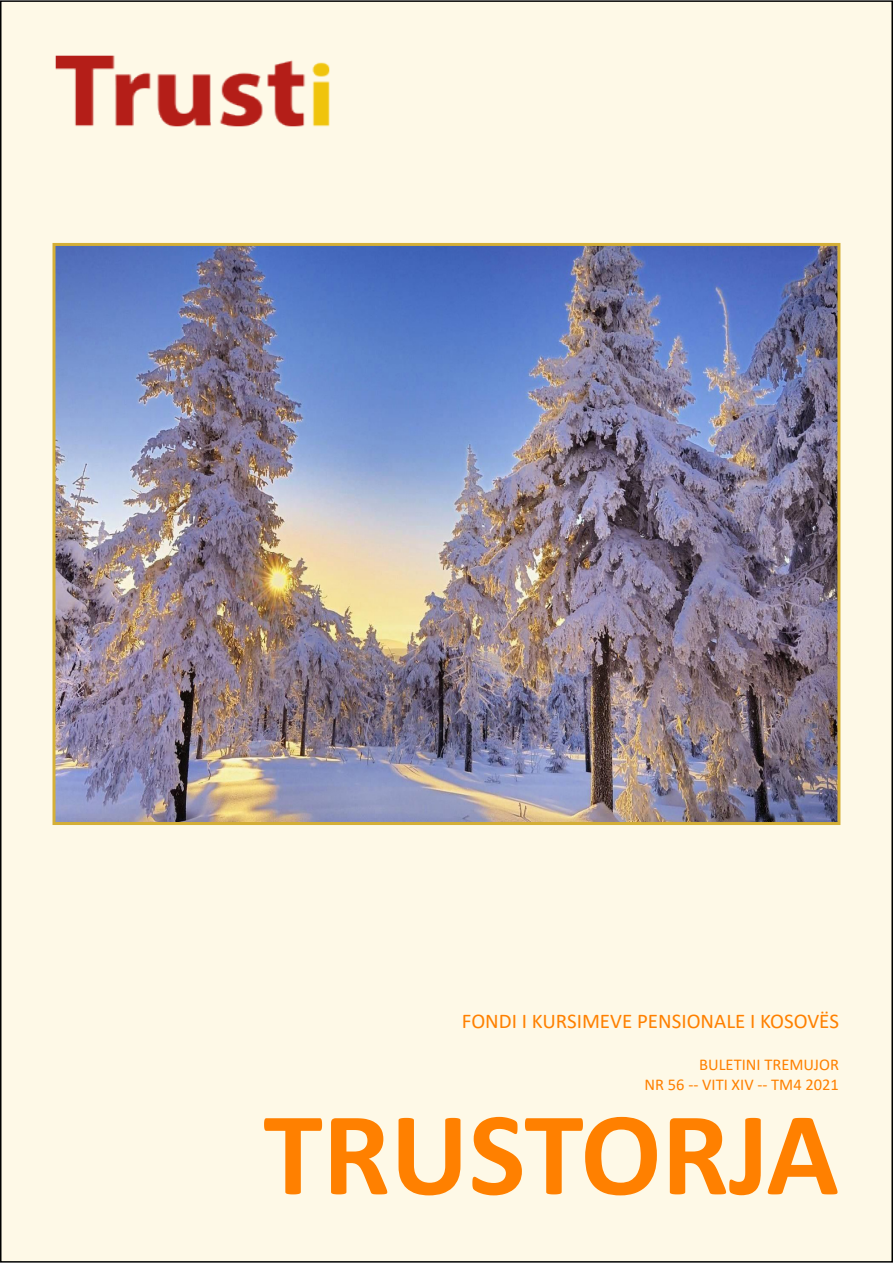
<style>
.page{position:relative;width:893px;height:1263px;background:#fff}
.page>*{position:absolute;margin:0;border:0;box-sizing:border-box;transform-origin:0 0}
.t1{font:700 120px "Calibri";color:#ff8000}
.t2{font:21px "Calibri";color:#ff8000}
.t3{font:16.5px "Calibri";color:#ff8000}
</style>
<div class="page">
<div style="left:1px;top:1px;width:891px;height:1261px;background:#fef9e7"></div>
<img style="left:55px;top:55px;width:275px;height:72px">
<img style="left:56px;top:247px;width:780px;height:574px">
<div style="left:52px;top:243px;width:788px;height:582px;border:3px solid #d4af37"></div>
<p class="t2" style="left:462px;top:1007px;width:378px">FONDI I KURSIMEVE PENSIONALE I KOSOVËS</p>
<p class="t3" style="left:699px;top:1053px;width:141px">BULETINI TREMUJOR</p>
<p class="t3" style="left:644px;top:1072px;width:196px">NR 56 -- VITI XIV -- TM4 2021</p>
<p class="t1" style="left:263px;top:1069px;width:577px">TRUSTORJA</p>
</div>
